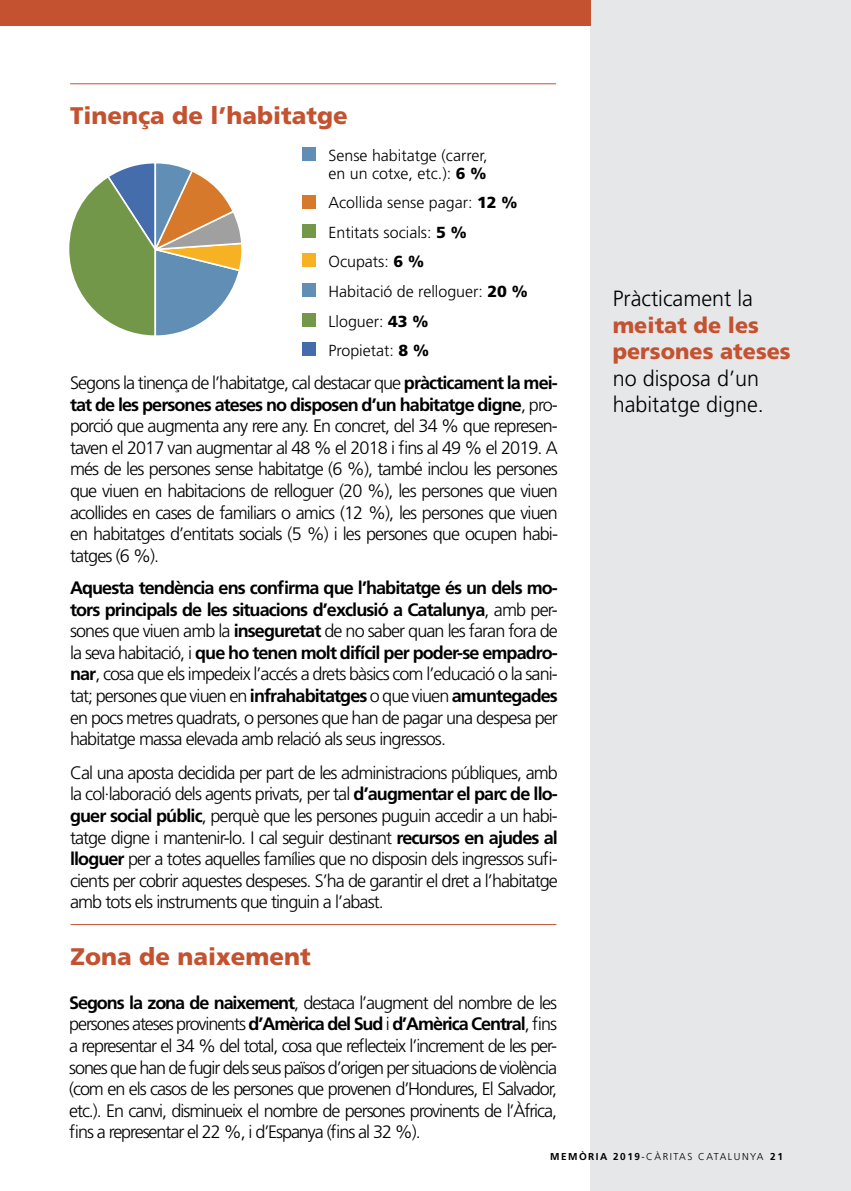
<style>
.page{position:relative;width:851px;height:1191px;background:#fff}
.page>*{position:absolute;margin:0;border:0;box-sizing:border-box;transform-origin:0 0}
.t1{font:900 24px "Frutiger LT Std";color:#c4512f}
.t2{font:300 22px/26.4px "Frutiger LT Std";color:#000}
.t3{font:900 22px/26.4px "Frutiger LT Std";color:#c4512f}
.t4{font:300 18px/21.6px "Frutiger LT Std";letter-spacing:-.05em;color:#000;text-align:justify}
.t5{font:300 16px/29.4px "Frutiger LT Std";color:#000}
.t6{font:300 10px "Frutiger LT Std";letter-spacing:.15em;color:#000}
.s1{font-weight:900}
.s2{font-weight:700}
</style>
<div class="page">
<div style="left:590px;top:0;width:260px;height:1191px;background:#e6e7e8"></div>
<div style="left:0;top:0;width:590px;height:26px;background:#c4512f"></div>
<div style="left:302px;top:148px;width:14px;height:13px;background:#618eb5"></div>
<div style="left:302px;top:195px;width:14px;height:13px;background:#d7792a"></div>
<div style="left:302px;top:224px;width:14px;height:14px;background:#739849"></div>
<div style="left:302px;top:254px;width:14px;height:13px;background:#f6b223"></div>
<div style="left:302px;top:283px;width:14px;height:13px;background:#618eb5"></div>
<div style="left:302px;top:313px;width:14px;height:13px;background:#739849"></div>
<div style="left:302px;top:342px;width:14px;height:14px;background:#446caa"></div>
<svg style="left:69px;top:163px;width:173px;height:173px"></svg>
<hr style="left:70px;top:83px;width:486px;height:1px;background:#c4512f">
<hr style="left:71px;top:924px;width:485px;height:1px;background:#c4512f">
<h1 class="t1" style="left:70px;top:101px;width:279px">Tinença de l’habitatge</h1>
<p class="t5" style="left:328px;top:147px;width:161px;line-height:18px">Sense habitatge (carrer, en un cotxe, etc.): <span class="s1">6 %</span></p>
<p class="t5" style="left:328px;top:188px;width:201px">Acollida sense pagar: <span class="s1">12 %<br></span>Entitats socials: <span class="s1">5 %<br></span>Ocupats: <span class="s1">6 %<br></span>Habitació de relloguer: <span class="s1">20 %<br></span>Lloguer: <span class="s1">43 %<br></span>Propietat: <span class="s1">8 %</span></p>
<p class="t4" style="left:70px;top:372px;width:489px">Segons la tinença de l’habitatge, cal destacar que <span class="s2">pràcticament la mei&shy;tat de les persones ateses no disposen d’un habitatge digne</span>, pro&shy;porció que augmenta any rere any. En concret, del 34 % que represen&shy;taven el 2017 van augmentar al 48 % el 2018 i fins al 49 % el 2019. A més de les persones sense habitatge (6 %), també inclou les persones que viuen en habitacions de relloguer (20 %), les persones que viuen acollides en cases de familiars o amics (12 %), les persones que viuen en habitatges d’entitats socials (5 %) i les persones que ocupen habi&shy;tatges (6 %).</p>
<p class="t4" style="left:70px;top:577px;width:489px"><span class="s2">Aquesta tendència ens confirma que l’habitatge és un dels mo&shy;tors principals de les situacions d’exclusió a Catalunya</span>, amb per&shy;sones que viuen amb la <span class="s2">inseguretat</span> de no saber quan les faran fora de la seva habitació, i <span class="s2">que ho tenen molt difícil per poder-se empadro&shy;nar</span>, cosa que els impedeix l’accés a drets bàsics com l’educació o la sani&shy;tat; persones que viuen en <span class="s2">infrahabitatges</span> o que viuen <span class="s2">amuntegades </span>en pocs metres quadrats, o persones que han de pagar una despesa per habitatge massa elevada amb relació als seus ingressos.</p>
<p class="t4" style="left:70px;top:762px;width:489px">Cal una aposta decidida per part de les administracions públiques, amb la col·laboració dels agents privats, per tal <span class="s2">d’augmentar el parc de llo&shy;guer social públic</span>, perquè que les persones puguin accedir a un habi&shy;tatge digne i mantenir-lo. I cal seguir destinant <span class="s2">recursos en ajudes al lloguer</span> per a totes aquelles famílies que no disposin dels ingressos sufi&shy;cients per cobrir aquestes despeses. S’ha de garantir el dret a l’habitatge amb tots els instruments que tinguin a l’abast.</p>
<h1 class="t1" style="left:71px;top:942px;width:242px">Zona de naixement</h1>
<p class="t4" style="left:69px;top:992px;width:489px"><span class="s2">Segons la zona de naixement</span>, destaca l’augment del nombre de les persones ateses provinents <span class="s2">d’Amèrica del Sud</span> i <span class="s2">d’Amèrica Central</span>, fins a representar el 34 % del total, cosa que reflecteix l’increment de les per&shy;sones que han de fugir dels seus països d’origen per situacions de violència (com en els casos de les persones que provenen d’Hondures, El Salvador, etc.). En canvi, disminueix el nombre de persones provinents de l’Àfrica, fins a representar el 22 %, i d’Espanya (fins al 32 %).</p>
<p class="t2" style="left:612px;top:286px;width:142px">Pràcticament la</p>
<p class="t3" style="left:612px;top:312px;width:179px">meitat de les persones ateses</p>
<p class="t2" style="left:612px;top:365px;width:152px">no disposa d’un habitatge digne.</p>
<p class="t6" style="left:550px;top:1151px;width:234px"><span class="s2">MEMÒRIA 2019</span>-CÀRITAS CATALUNYA <span class="s2">21</span></p>
</div>
